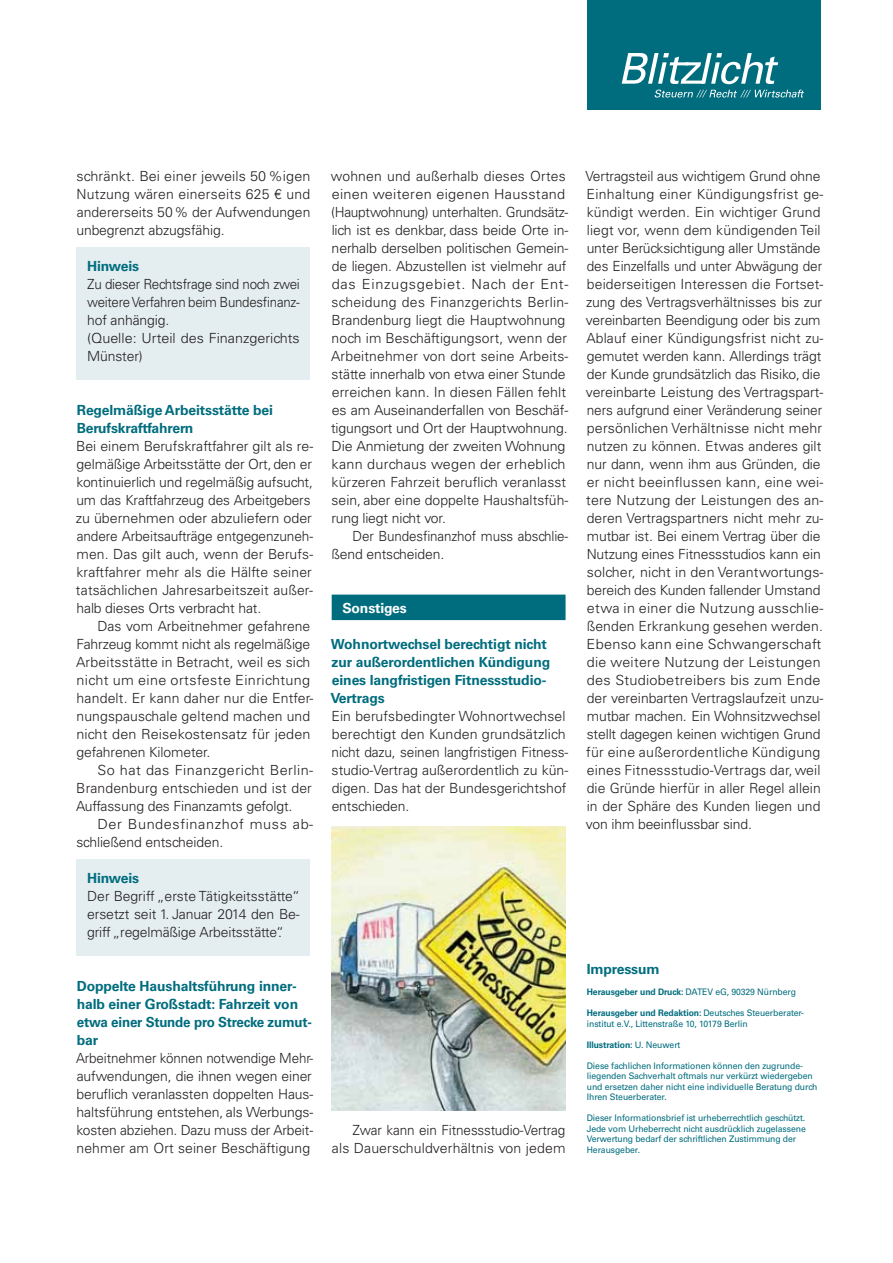
<style>
.page{position:relative;width:893px;height:1263px;background:#fff}
.page>*{position:absolute;margin:0;border:0;box-sizing:border-box;transform-origin:0 0}
.t1{font:300 13.95px/18px "Univers LT Std";color:#231f20}
.t2{font:700 13.95px/18px "Univers LT Std";letter-spacing:-.01em;color:#006d7e}
.t3{font:300 13.95px/18px "Univers LT Std";color:#231f20;scale:.96 1}
.t4{font:300 13.95px/18px "Univers LT Std";letter-spacing:-.02em;color:#231f20;scale:.96 1}
.t5{font:300 13.95px/18px "Univers LT Std";color:#231f20;text-align:justify;scale:1.04 1}
.t6{font:300 13.95px/18px "Univers LT Std";letter-spacing:.04em;color:#231f20;scale:1.04 1}
.t7{font:700 13.95px "Univers LT Std";letter-spacing:-.01em;color:#fff}
.t8{font:9px/10.5px "Univers LT Std";letter-spacing:-.01em;color:#006d7e;scale:.96 1}
.t9{font:700 9px "Univers LT Std";letter-spacing:-.01em;color:#006d7e;scale:.96 1}
.s1{font-weight:700}
.s2{font-weight:400}
</style>
<div class="page">
<div style="left:587px;top:0;width:234px;height:110px;background:#006d7e"></div>
<svg style="left:622px;top:53px;width:156px;height:31px"></svg>
<svg style="left:655px;top:90px;width:149px;height:8px"></svg>
<div style="left:332px;top:595px;width:234px;height:25px;background:#006d7e"></div>
<div style="left:77px;top:247px;width:233px;height:132px;background:#e4eef0"></div>
<div style="left:77px;top:859px;width:233px;height:96px;background:#e4eef0"></div>
<img style="left:332px;top:826px;width:234px;height:284px">
<p class="t1" style="left:76px;top:167px;width:236px;text-align:justify">schränkt. Bei einer jeweils 50 %igen Nutzung wären einerseits 625 € und andererseits 50 % der Aufwendungen unbegrenzt abzugsfähig.</p>
<p class="t2" style="left:87px;top:257px;width:54px">Hinweis</p>
<p class="t4" style="left:87px;top:275px;width:223px">Zu dieser Rechtsfrage sind noch zwei weitere Verfahren beim Bundesfinanz&shy;hof anhängig.<br>(Quelle: Urteil des Finanzgerichts<br>Münster)</p>
<p class="t2" style="left:77px;top:401px;width:198px">Regelmäßige Arbeitsstätte bei<br>Berufskraftfahrern</p>
<p class="t1" style="left:76px;top:437px;width:239px">Bei einem Berufskraftfahrer gilt als re&shy;gelmäßige Arbeitsstätte der Ort, den er kontinuierlich und regelmäßig aufsucht, um das Kraftfahrzeug des Arbeitgebers zu übernehmen oder abzuliefern oder andere Arbeitsaufträge entgegenzuneh&shy;men. Das gilt auch, wenn der Berufs&shy;kraftfahrer mehr als die Hälfte seiner tatsächlichen Jahresarbeitszeit außer&shy;halb dieses Orts verbracht hat.</p>
<p class="t1" style="left:76px;top:617px;width:239px;text-indent:21px">Das vom Arbeitnehmer gefahrene Fahrzeug kommt nicht als regelmäßige Arbeitsstätte in Betracht, weil es sich nicht um eine ortsfeste Einrichtung handelt. Er kann daher nur die Entfer&shy;nungspauschale geltend machen und nicht den Reisekostensatz für jeden gefahrenen Kilometer.</p>
<p class="t5" style="left:76px;top:761px;width:230px;text-indent:21px">So hat das Finanzgericht Berlin-Brandenburg entschieden und ist der Auffassung des Finanzamts gefolgt.</p>
<p class="t6" style="left:76px;top:815px;width:229px;text-indent:21px">Der Bundesfinanzhof muss ab&shy;schließend entscheiden.</p>
<p class="t2" style="left:87px;top:869px;width:54px">Hinweis</p>
<p class="t1" style="left:87px;top:887px;width:214px;text-align:justify">Der Begriff „erste Tätigkeitsstätte“ ersetzt seit 1. Januar 2014 den Be&shy;griff „regelmäßige Arbeitsstätte“.</p>
<p class="t2" style="left:77px;top:977px;width:237px">Doppelte Haushaltsführung inner&shy;halb einer Großstadt: Fahrzeit von etwa einer Stunde pro Strecke zumut&shy;bar</p>
<p class="t3" style="left:76px;top:1049px;width:249px;text-align:justify">Arbeitnehmer können notwendige Mehr&shy;aufwendungen, die ihnen wegen einer beruflich veranlassten doppelten Haus&shy;haltsführung entstehen, als Werbungs&shy;kosten abziehen. Dazu muss der Arbeit&shy;nehmer am Ort seiner Beschäftigung</p>
<p class="t1" style="left:331px;top:167px;width:239px">wohnen und außerhalb dieses Ortes einen weiteren eigenen Hausstand (Hauptwohnung) unterhalten. Grundsätz&shy;lich ist es denkbar, dass beide Orte in&shy;nerhalb derselben politischen Gemein&shy;de liegen. Abzustellen ist vielmehr auf das Einzugsgebiet. Nach der Ent&shy;scheidung des Finanzgerichts Berlin-Brandenburg liegt die Hauptwohnung noch im Beschäftigungsort, wenn der Arbeitnehmer von dort seine Arbeits&shy;stätte innerhalb von etwa einer Stunde erreichen kann. In diesen Fällen fehlt es am Auseinanderfallen von Beschäf&shy;tigungsort und Ort der Hauptwohnung.<br>Die Anmietung der zweiten Wohnung kann durchaus wegen der erheblich kürzeren Fahrzeit beruflich veranlasst sein, aber eine doppelte Haushaltsfüh&shy;rung liegt nicht vor.</p>
<p class="t3" style="left:332px;top:527px;width:248px;text-indent:21px">Der Bundesfinanzhof muss abschlie&shy;ßend entscheiden.</p>
<p class="t7" style="left:342px;top:601px;width:66px">Sonstiges</p>
<p class="t2" style="left:330px;top:635px;width:221px">Wohnortwechsel berechtigt nicht zur außerordentlichen Kündigung eines langfristigen Fitnessstudio-<br>Vertrags</p>
<p class="t1" style="left:331px;top:707px;width:238px">Ein berufsbedingter Wohnortwechsel berechtigt den Kunden grundsätzlich nicht dazu, seinen langfristigen Fitness&shy;studio-Vertrag außerordentlich zu kün&shy;digen. Das hat der Bundesgerichtshof entschieden.</p>
<p class="t1" style="left:332px;top:1121px;width:235px;text-align:right">Zwar kann ein Fitnessstudio-Vertrag als Dauerschuldverhältnis von jedem</p>
<p class="t1" style="left:586px;top:168px;width:239px">Vertragsteil aus wichtigem Grund ohne Einhaltung einer Kündigungsfrist ge&shy;kündigt werden. Ein wichtiger Grund liegt vor, wenn dem kündigenden Teil unter Berücksichtigung aller Umstände des Einzelfalls und unter Abwägung der beiderseitigen Interessen die Fortset&shy;zung des Vertragsverhältnisses bis zur vereinbarten Beendigung oder bis zum Ablauf einer Kündigungsfrist nicht zu&shy;gemutet werden kann. Allerdings trägt der Kunde grundsätzlich das Risiko, die vereinbarte Leistung des Vertragspart&shy;ners aufgrund einer Veränderung seiner persönlichen Verhältnisse nicht mehr nutzen zu können. Etwas anderes gilt nur dann, wenn ihm aus Gründen, die er nicht beeinflussen kann, eine wei&shy;tere Nutzung der Leistungen des an&shy;deren Vertragspartners nicht mehr zu&shy;mutbar ist. Bei einem Vertrag über die Nutzung eines Fitnessstudios kann ein solcher, nicht in den Verantwortungs&shy;bereich des Kunden fallender Umstand etwa in einer die Nutzung ausschlie&shy;ßenden Erkrankung gesehen werden.<br>Ebenso kann eine Schwangerschaft die weitere Nutzung der Leistungen des Studiobetreibers bis zum Ende der vereinbarten Vertragslaufzeit unzu&shy;mutbar machen. Ein Wohnsitzwechsel stellt dagegen keinen wichtigen Grund für eine außerordentliche Kündigung eines Fitnessstudio-Vertrags dar, weil die Gründe hierfür in aller Regel allein in der Sphäre des Kunden liegen und von ihm beeinflussbar sind.</p>
<p class="t2" style="left:587px;top:961px;width:74px">Impressum</p>
<p class="t8" style="left:587px;top:987px;width:219px"><span class="s1">Herausgeber und Druck:</span> DATEV eG, 90329 Nürnberg</p>
<p class="t8" style="left:587px;top:1008px;width:228px"><span class="s1">Herausgeber und Redaktion:</span> Deutsches Steuerberater&shy;institut e.V., Littenstraße 10, 10179 Berlin</p>
<p class="t9" style="left:587px;top:1040px;width:99px">Illustration: <span class="s2">U. Neuwert</span></p>
<p class="t8" style="left:587px;top:1061px;width:242px">Diese fachlichen Informationen können den zugrunde&shy;liegenden Sachverhalt oftmals nur verkürzt wiedergeben und ersetzen daher nicht eine individuelle Beratung durch Ihren Steuerberater.</p>
<p class="t8" style="left:587px;top:1113px;width:230px">Dieser Informationsbrief ist urheberrechtlich geschützt.<br>Jede vom Urheberrecht nicht ausdrücklich zugelassene Verwertung bedarf der schriftlichen Zustimmung der Herausgeber.</p>
</div>
